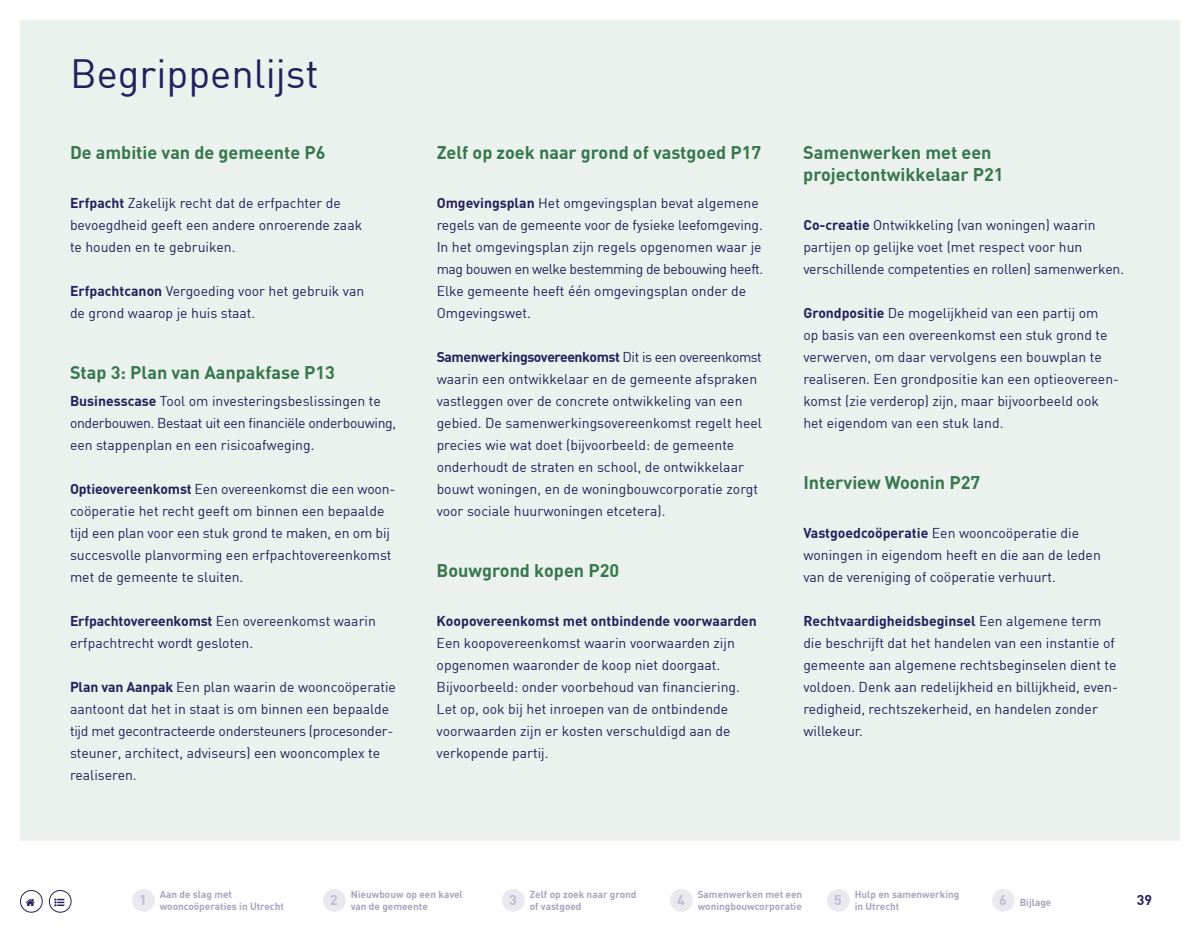
<style>
.page{position:relative;width:1200px;height:940px;background:#fff}
.page>*{position:absolute;margin:0;border:0;box-sizing:border-box;transform-origin:0 0}
.t1{font:40px "DINTU";color:#261f5b}
.t2{font:700 18px/22px "DINTU";color:#36774d}
.t3{font:14px/22px "DINTU";color:#261f5b}
.t4{font:700 14px "DINTU";color:#261f5b}
.t5{font:700 14px "DINTU";color:#bebcce}
.t6{font:700 10px/12px "DINTU";color:#a8a5bd}
.s1{font-weight:700}
</style>
<div class="page">
<div style="left:20px;top:20px;width:1160px;height:821px;background:#ebf1ed"></div>
<div style="left:132px;top:889px;width:23px;height:23px;background:#e9e9ef;border-radius:50%"></div>
<div style="left:323px;top:889px;width:23px;height:23px;background:#e9e9ef;border-radius:50%"></div>
<div style="left:670px;top:889px;width:23px;height:23px;background:#e9e9ef;border-radius:50%"></div>
<div style="left:827px;top:889px;width:23px;height:23px;background:#e9e9ef;border-radius:50%"></div>
<div style="left:502px;top:889px;width:23px;height:23px;background:#e9e9ef;border-radius:50%"></div>
<div style="left:992px;top:889px;width:23px;height:23px;background:#e9e9ef;border-radius:50%"></div>
<div style="left:20px;top:890px;width:23px;height:23px;border:1px solid #261f5b;border-radius:50%"></div>
<div style="left:49px;top:890px;width:23px;height:23px;border:1px solid #261f5b;border-radius:50%"></div>
<h1 class="t1" style="left:70px;top:49px;width:250px">Begrippenlijst</h1>
<p class="t2" style="left:70px;top:141px;width:257px">De ambitie van de gemeente P6</p>
<p class="t3" style="left:70px;top:192px;width:294px"><span class="s1">Erfpacht</span> Zakelijk recht dat de erfpachter de bevoegdheid geeft een andere onroerende zaak te houden en te gebruiken.</p>
<p class="t3" style="left:70px;top:280px;width:296px"><span class="s1">Erfpachtcanon</span> Vergoeding voor het gebruik van de grond waarop je huis staat.</p>
<p class="t2" style="left:70px;top:361px;width:266px">Stap 3: Plan van Aanpakfase P13</p>
<p class="t3" style="left:70px;top:390px;width:328px"><span class="s1">Businesscase</span> Tool om investeringsbeslissingen te onderbouwen. Bestaat uit een financiële onderbouwing, een stappenplan en een risicoafweging.</p>
<p class="t3" style="left:70px;top:478px;width:327px"><span class="s1">Optieovereenkomst</span> Een overeenkomst die een woon&shy;coöperatie het recht geeft om binnen een bepaalde tijd een plan voor een stuk grond te maken, en om bij succesvolle planvorming een erfpachtovereenkomst met de gemeente te sluiten.</p>
<p class="t3" style="left:70px;top:610px;width:307px"><span class="s1">Erfpachtovereenkomst</span> Een overeenkomst waarin erfpachtrecht wordt gesloten.</p>
<p class="t3" style="left:70px;top:676px;width:328px"><span class="s1">Plan van Aanpak</span> Een plan waarin de wooncoöperatie aantoont dat het in staat is om binnen een bepaalde tijd met gecontracteerde ondersteuners (procesonder&shy;steuner, architect, adviseurs) een wooncomplex te realiseren.</p>
<p class="t2" style="left:437px;top:141px;width:326px">Zelf op zoek naar grond of vastgoed P17</p>
<p class="t3" style="left:437px;top:192px;width:328px"><span class="s1">Omgevingsplan</span> Het omgevingsplan bevat algemene regels van de gemeente voor de fysieke leefomgeving.<br>In het omgevingsplan zijn regels opgenomen waar je mag bouwen en welke bestemming de bebouwing heeft.<br>Elke gemeente heeft één omgevingsplan onder de Omgevingswet.</p>
<p class="t3" style="left:437px;top:346px;width:327px"><span class="s1">Samenwerkingsovereenkomst</span> Dit is een overeenkomst waarin een ontwikkelaar en de gemeente afspraken vastleggen over de concrete ontwikkeling van een gebied. De samenwerkingsovereenkomst regelt heel precies wie wat doet (bijvoorbeeld: de gemeente onderhoudt de straten en school, de ontwikkelaar bouwt woningen, en de woningbouwcorporatie zorgt voor sociale huurwoningen etcetera).</p>
<p class="t2" style="left:437px;top:559px;width:184px">Bouwgrond kopen P20</p>
<p class="t4" style="left:437px;top:612px;width:322px">Koopovereenkomst met ontbindende voorwaarden</p>
<p class="t3" style="left:437px;top:632px;width:305px">Een koopovereenkomst waarin voorwaarden zijn opgenomen waaronder de koop niet doorgaat.<br>Bijvoorbeeld: onder voorbehoud van financiering.<br>Let op, ook bij het inroepen van de ontbindende voorwaarden zijn er kosten verschuldigd aan de verkopende partij.</p>
<p class="t2" style="left:803px;top:141px;width:202px">Samenwerken met een projectontwikkelaar P21</p>
<p class="t3" style="left:803px;top:214px;width:322px"><span class="s1">Co-creatie</span> Ontwikkeling (van woningen) waarin partijen op gelijke voet (met respect voor hun verschillende competenties en rollen) samenwerken.</p>
<p class="t3" style="left:803px;top:302px;width:317px"><span class="s1">Grondpositie</span> De mogelijkheid van een partij om<br>op basis van een overeenkomst een stuk grond te verwerven, om daar vervolgens een bouwplan te realiseren. Een grondpositie kan een optieovereen&shy;komst (zie verderop) zijn, maar bijvoorbeeld ook het eigendom van een stuk land.</p>
<p class="t2" style="left:803px;top:471px;width:178px">Interview Woonin P27</p>
<p class="t3" style="left:803px;top:522px;width:299px"><span class="s1">Vastgoedcoöperatie</span> Een wooncoöperatie die woningen in eigendom heeft en die aan de leden van de vereniging of coöperatie verhuurt.</p>
<p class="t3" style="left:803px;top:610px;width:316px"><span class="s1">Rechtvaardigheidsbeginsel</span> Een algemene term die beschrijft dat het handelen van een instantie of gemeente aan algemene rechtsbeginselen dient te voldoen. Denk aan redelijkheid en billijkheid, even&shy;redigheid, rechtszekerheid, en handelen zonder willekeur.</p>
<p class="t5" style="left:509px;top:891px;width:9px">3</p>
<p class="t6" style="left:530px;top:888px;width:108px">Zelf op zoek naar grond of vastgoed</p>
<p class="t5" style="left:999px;top:891px;width:9px">6</p>
<p class="t6" style="left:1020px;top:896px;width:33px">Bijlage</p>
<p class="t5" style="left:139px;top:891px;width:9px">1</p>
<p class="t6" style="left:160px;top:888px;width:126px">Aan de slag met wooncoöperaties in Utrecht</p>
<p class="t5" style="left:330px;top:891px;width:9px">2</p>
<p class="t6" style="left:351px;top:888px;width:114px">Nieuwbouw op een kavel van de gemeente</p>
<p class="t5" style="left:677px;top:891px;width:9px">4</p>
<p class="t6" style="left:698px;top:888px;width:106px">Samenwerken met een woningbouwcorporatie</p>
<p class="t5" style="left:834px;top:891px;width:9px">5</p>
<p class="t6" style="left:855px;top:888px;width:106px">Hulp en samenwerking in Utrecht</p>
<p class="t4" style="left:1137px;top:891px;width:17px">39</p>
</div>
